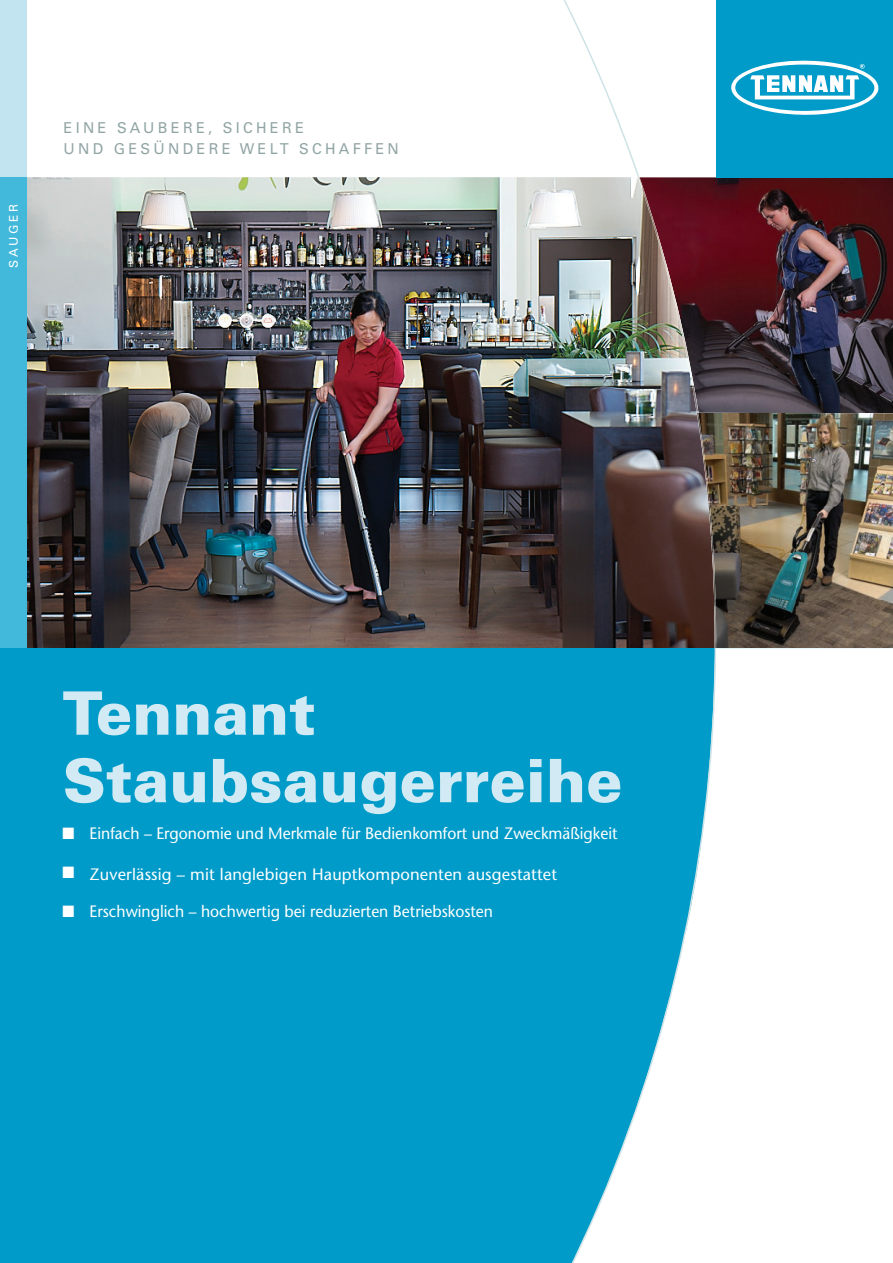
<style>
.page{position:relative;width:893px;height:1263px;background:#fff}
.page>*{position:absolute;margin:0;border:0;box-sizing:border-box;transform-origin:0 0}
.t1{font:900 60px/67.5px "Univers LT Std";color:#d1eaf4}
.t2{font:500 16.5px "Stone Sans Std";color:#fff;scale:.95 1}
.t3{font:500 16.5px "Stone Sans Std";color:#fff}
.t4{font:15px/21px "Univers LT Std";letter-spacing:.225em;color:#91a5a4}
.t5{font:12px "Univers LT Std";letter-spacing:.225em;color:#fff}
</style>
<div class="page">
<img style="left:27px;top:177px;width:611px;height:471px">
<img style="left:640px;top:177px;width:253px;height:236px">
<img style="left:716px;top:413px;width:177px;height:94px">
<img style="left:716px;top:507px;width:177px;height:47px">
<img style="left:716px;top:554px;width:177px;height:47px">
<img style="left:716px;top:601px;width:177px;height:47px">
<div style="left:716px;top:0;width:177px;height:177px;background:#009bc8"></div>
<svg style="left:731px;top:60px;width:148px;height:55px"></svg>
<div style="left:0;top:648px;width:893px;height:615px;background:#009bc8"></div>
<div style="left:717px;top:648px;width:176px;height:615px;background:#fff"></div>
<div style="left:0;top:0;width:27px;height:177px;background:#c2e4f1"></div>
<div style="left:0;top:177px;width:27px;height:471px;background:#42b9db"></div>
<svg style="left:556px;top:0;width:84px;height:178px"></svg>
<img style="left:638px;top:178px;width:78px;height:469px">
<img style="left:639px;top:178px;width:22px;height:69px">
<img style="left:697px;top:413px;width:19px;height:234px">
<svg style="left:563px;top:647px;width:154px;height:616px"></svg>
<p class="t5" style="left:9px;top:268px;width:65px;rotate:-90deg">SAUGER</p>
<p class="t4" style="left:64px;top:118px;width:337px">EINE SAUBERE, SICHERE<br>UND GESÜNDERE WELT SCHAFFEN</p>
<h1 class="t1" style="left:63px;top:684px;width:561px">Tennant<br>Staubsaugerreihe</h1>
<p class="t2" style="left:63px;top:827px;width:586px">■ Einfach – Ergonomie und Merkmale für Bedienkomfort und Zweckmäßigkeit</p>
<p class="t3" style="left:63px;top:867px;width:496px">■ Zuverlässig – mit langlebigen Hauptkomponenten ausgestattet</p>
<p class="t2" style="left:63px;top:904px;width:454px">■ Erschwinglich – hochwertig bei reduzierten Betriebskosten</p>
</div>
